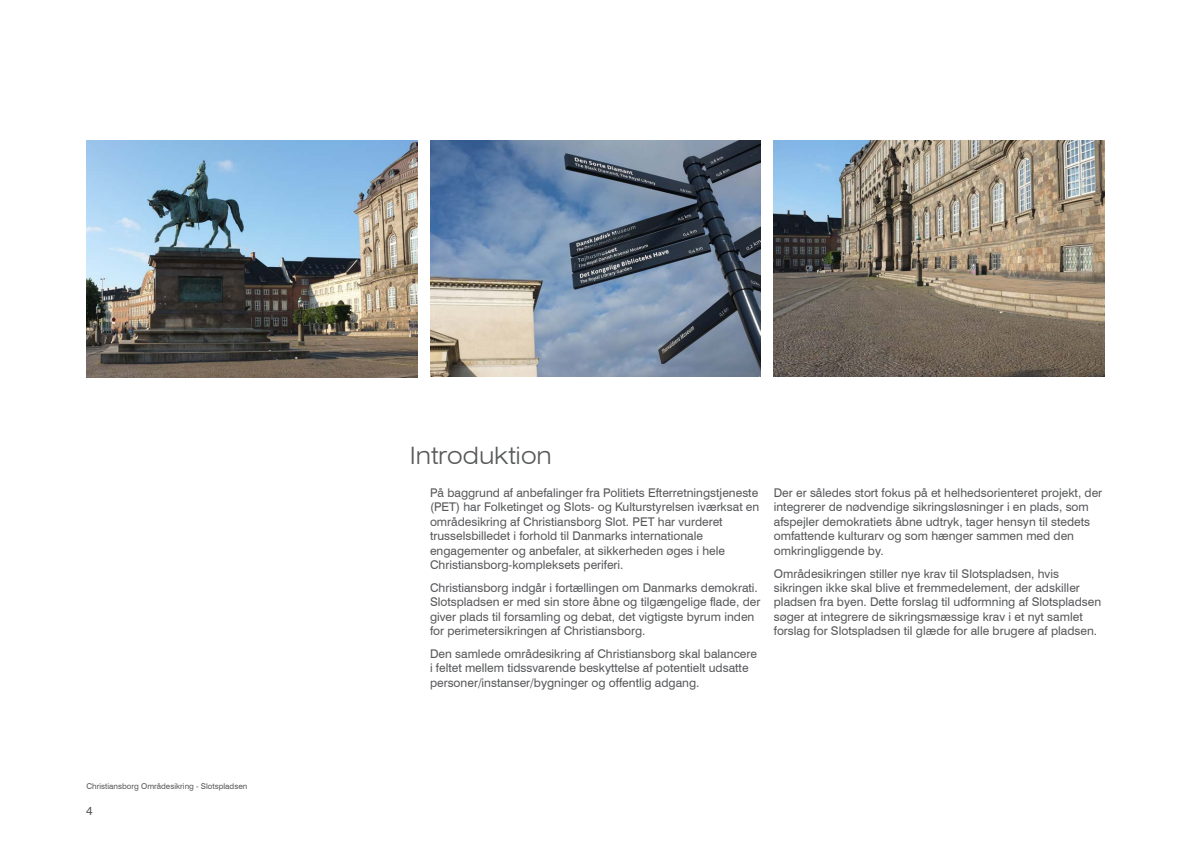
<style>
.page{position:relative;width:1191px;height:842px;background:#fff}
.page>*{position:absolute;margin:0;border:0;box-sizing:border-box;transform-origin:0 0}
.t1{font:300 expanded 24px "Swiss 721 BT";color:#57585a}
.t2{font:12px/14.4px "Swiss 721 BT";color:#57585a}
.t3{font:8px "Swiss 721 BT";color:#57585a}
</style>
<div class="page">
<img style="left:86px;top:141px;width:331px;height:236px">
<img style="left:430px;top:141px;width:331px;height:236px">
<img style="left:774px;top:141px;width:330px;height:236px">
<p class="t3" style="left:87px;top:782px;width:162px">Christiansborg Områdesikring - Slotspladsen</p>
<p class="t2" style="left:86px;top:803px;width:8px">4</p>
<h1 class="t1" style="left:410px;top:445px;width:144px">Introduktion</h1>
<p class="t2" style="left:430px;top:485px;width:331px">På baggrund af anbefalinger fra Politiets Efterretningstjeneste (PET) har Folketinget og Slots- og Kulturstyrelsen iværksat en områdesikring af Christiansborg Slot. PET har vurderet trusselsbilledet i forhold til Danmarks internationale engagementer og anbefaler, at sikkerheden øges i hele Christiansborg-kompleksets periferi.</p>
<p class="t2" style="left:430px;top:580px;width:332px">Christiansborg indgår i fortællingen om Danmarks demokrati.<br>Slotspladsen er med sin store åbne og tilgængelige flade, der giver plads til forsamling og debat, det vigtigste byrum inden for perimetersikringen af Christiansborg.</p>
<p class="t2" style="left:430px;top:646px;width:328px">Den samlede områdesikring af Christiansborg skal balancere i feltet mellem tidssvarende beskyttelse af potentielt udsatte personer/instanser/bygninger og offentlig adgang.</p>
<p class="t2" style="left:774px;top:485px;width:330px">Der er således stort fokus på et helhedsorienteret projekt, der integrerer de nødvendige sikringsløsninger i en plads, som afspejler demokratiets åbne udtryk, tager hensyn til stedets omfattende kulturarv og som hænger sammen med den omkringliggende by.</p>
<p class="t2" style="left:774px;top:566px;width:329px">Områdesikringen stiller nye krav til Slotspladsen, hvis sikringen ikke skal blive et fremmedelement, der adskiller pladsen fra byen. Dette forslag til udformning af Slotspladsen søger at integrere de sikringsmæssige krav i et nyt samlet forslag for Slotspladsen til glæde for alle brugere af pladsen.</p>
</div>
